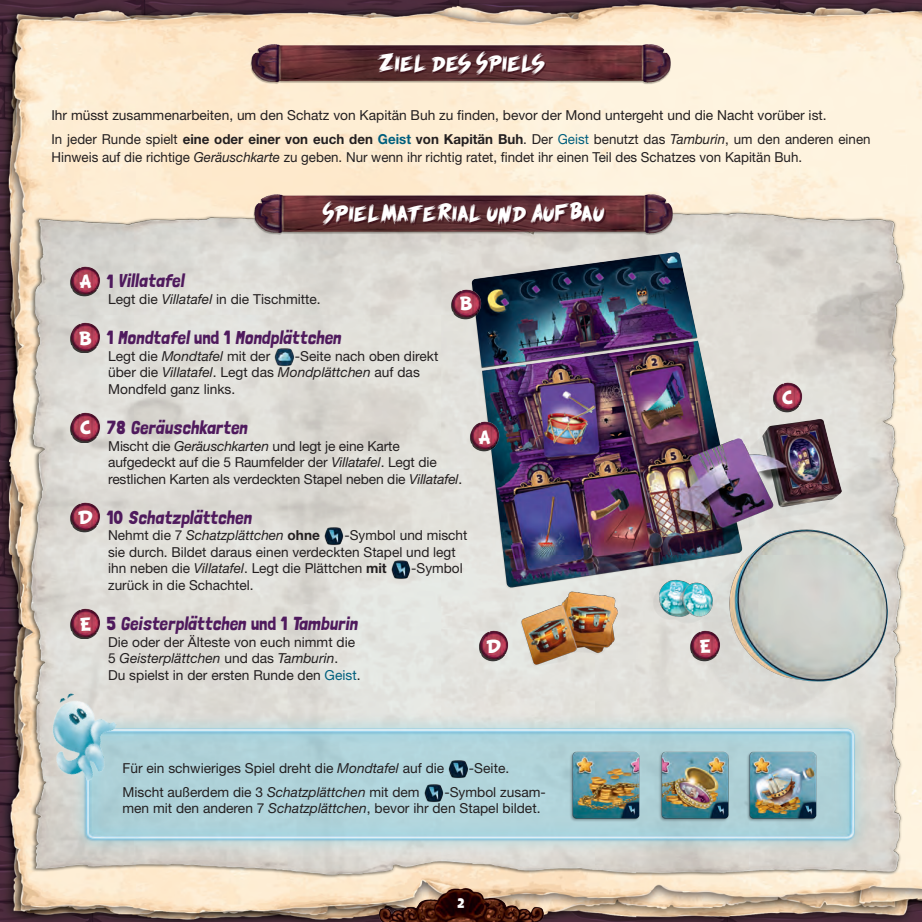
<style>
.page{position:relative;width:922px;height:922px;background:#fff}
.page>*{position:absolute;margin:0;border:0;box-sizing:border-box;transform-origin:0 0}
.t1{font:18.75px "Londrina Solid";color:#4f1a5d}
.t2{font:17.5px "Ariston Comic Demo";color:#fff}
.t3{font:15px "BD Cartoon Shout";color:#fff}
.t4{font:13.75px/16.5px "Helvetica Neue LT Std";color:#231f20}
.t5{font:13.75px "Scream Again";letter-spacing:-.04em;color:#fff}
.t6{font:italic 13.75px "Helvetica Neue LT Std";color:#231f20}
.s1{font-weight:700}
.s2{font-weight:700;color:#005f7d}
.s3{color:#005f7d}
.s4{font-style:italic}
.s5{font-family:"BD Cartoon Shout";font-size:15px;color:#fff}
.s6{font-style:normal}
.s7{font-weight:700;font-style:normal}
</style>
<div class="page">
<img style="left:0;top:0;width:921px;height:161px">
<img style="left:0;top:161px;width:921px;height:760px">
<img style="left:243px;top:36px;width:436px;height:54px">
<div style="left:378px;top:52px;width:168px;height:24px;background:#3b0f1a;opacity:.75"></div>
<img style="left:245px;top:186px;width:436px;height:54px">
<div style="left:324px;top:202px;width:281px;height:24px;background:#3b0f1a;opacity:.75"></div>
<img style="left:69px;top:264px;width:33px;height:32px">
<img style="left:69px;top:321px;width:33px;height:32px">
<img style="left:274px;top:345px;width:21px;height:23px">
<img style="left:69px;top:411px;width:33px;height:31px">
<img style="left:69px;top:500px;width:33px;height:32px">
<img style="left:323px;top:524px;width:21px;height:24px">
<img style="left:390px;top:557px;width:21px;height:24px">
<img style="left:69px;top:606px;width:33px;height:32px">
<img style="left:452px;top:248px;width:446px;height:461px">
<img style="left:468px;top:419px;width:33px;height:32px">
<img style="left:449px;top:287px;width:34px;height:32px">
<img style="left:477px;top:629px;width:33px;height:32px">
<img style="left:771px;top:380px;width:33px;height:32px">
<img style="left:688px;top:629px;width:33px;height:32px">
<img style="left:65px;top:707px;width:810px;height:153px">
<img style="left:448px;top:757px;width:21px;height:23px">
<img style="left:423px;top:781px;width:21px;height:23px">
<img style="left:566px;top:745px;width:79px;height:79px">
<img style="left:655px;top:745px;width:78px;height:79px">
<img style="left:743px;top:745px;width:79px;height:79px">
<img style="left:15px;top:668px;width:135px;height:139px">
<img style="left:906px;top:633px;width:15px;height:82px">
<img style="left:374px;top:882px;width:177px;height:39px">
<p class="t5" style="left:376px;top:55px;width:170px">Ziel des Spiels</p>
<p class="t4" style="left:51px;top:104px;width:820px;line-height:23.6px">Ihr müsst zusammenarbeiten, um den Schatz von Kapitän Buh zu finden, bevor der Mond untergeht und die Nacht vorüber ist.<br>In jeder Runde spielt <span class="s1">eine oder einer von euch den</span> <span class="s2">Geist</span> <span class="s1">von Kapitän Buh</span>. Der <span class="s3">Geist</span> benutzt das <span class="s4">Tamburin</span>, um den anderen einen</p>
<p class="t4" style="left:51px;top:149px;width:752px">Hinweis auf die richtige <span class="s4">Geräuschkarte</span> zu geben. Nur wenn ihr richtig ratet, findet ihr einen Teil des Schatzes von Kapitän Buh.</p>
<p class="t5" style="left:322px;top:205px;width:284px">Spielmaterial und Aufbau</p>
<h1 class="t1" style="left:80px;top:270px;width:109px"><span class="s5">A</span> 1 Villatafel</h1>
<p class="t4" style="left:108px;top:290px;width:214px">Legt die <span class="s4">Villatafel</span> in die Tischmitte.</p>
<h1 class="t1" style="left:80px;top:326px;width:266px"><span class="s5">B</span> 1 Mondtafel u n d 1 Mondplättchen</h1>
<p class="t4" style="left:108px;top:347px;width:163px">Legt die <span class="s4">Mondtafel</span> mit der</p>
<p class="t3" style="left:460px;top:296px;width:14px">B</p>
<p class="t4" style="left:108px;top:347px;width:331px;text-indent:187px">-Seite nach oben direkt über die <span class="s4">Villatafel</span>. Legt das <span class="s4">Mondplättchen</span> auf das<br>Mondfeld ganz links.</p>
<h1 class="t1" style="left:80px;top:416px;width:172px"><span class="s5">C</span> 7 8 Geräuschkarten</h1>
<p class="t4" style="left:108px;top:437px;width:355px">Mischt die <span class="s4">Geräuschkarten</span> und legt je eine Karte aufgedeckt auf die 5 Raumfelder der <span class="s4">Villatafel</span>. Legt die restlichen Karten als verdeckten Stapel neben die <span class="s4">Villatafel</span>.</p>
<h1 class="t1" style="left:79px;top:506px;width:178px"><span class="s5">D</span> 1 0 Schatzplättchen</h1>
<p class="t6" style="left:108px;top:527px;width:213px"><span class="s6">Nehmt die 7</span> Schatzplättchen <span class="s7">ohne</span></p>
<p class="t3" style="left:479px;top:429px;width:13px">A</p>
<p class="t4" style="left:108px;top:527px;width:360px;text-indent:236px">-Symbol und mischt sie durch. Bildet daraus einen verdeckten Stapel und legt ihn neben die <span class="s4">Villatafel</span>. Legt die Plättchen <span class="s1">mit</span></p>
<p class="t4" style="left:411px;top:560px;width:53px">-Symbol</p>
<p class="t4" style="left:108px;top:576px;width:147px">zurück in die Schachtel.</p>
<h1 class="t1" style="left:80px;top:612px;width:282px"><span class="s5">E</span> 5 Geisterplättchen u n d 1 Tamburin</h1>
<p class="t4" style="left:108px;top:633px;width:254px">Die oder der Älteste von euch nimmt die<br>5 <span class="s4">Geisterplättchen</span> und das <span class="s4">Tamburin</span>.<br>Du spielst in der ersten Runde den <span class="s3">Geist</span>.</p>
<p class="t3" style="left:487px;top:639px;width:16px">D</p>
<p class="t4" style="left:122px;top:759px;width:323px">Für ein schwieriges Spiel dreht die <span class="s4">Mondtafel</span> auf die</p>
<p class="t4" style="left:469px;top:759px;width:42px">-Seite.</p>
<p class="t4" style="left:122px;top:783px;width:299px">Mischt außerdem die 3 <span class="s4">Schatzplättchen</span> mit dem</p>
<p class="t4" style="left:122px;top:783px;width:423px;text-align:right">-Symbol zusam-<br>men mit den anderen 7 <span class="s4">Schatzplättchen</span>, bevor ihr den Stapel bildet.</p>
<p class="t2" style="left:457px;top:894px;width:8px">2</p>
<p class="t3" style="left:782px;top:390px;width:12px">C</p>
<p class="t3" style="left:700px;top:639px;width:12px">E</p>
</div>
